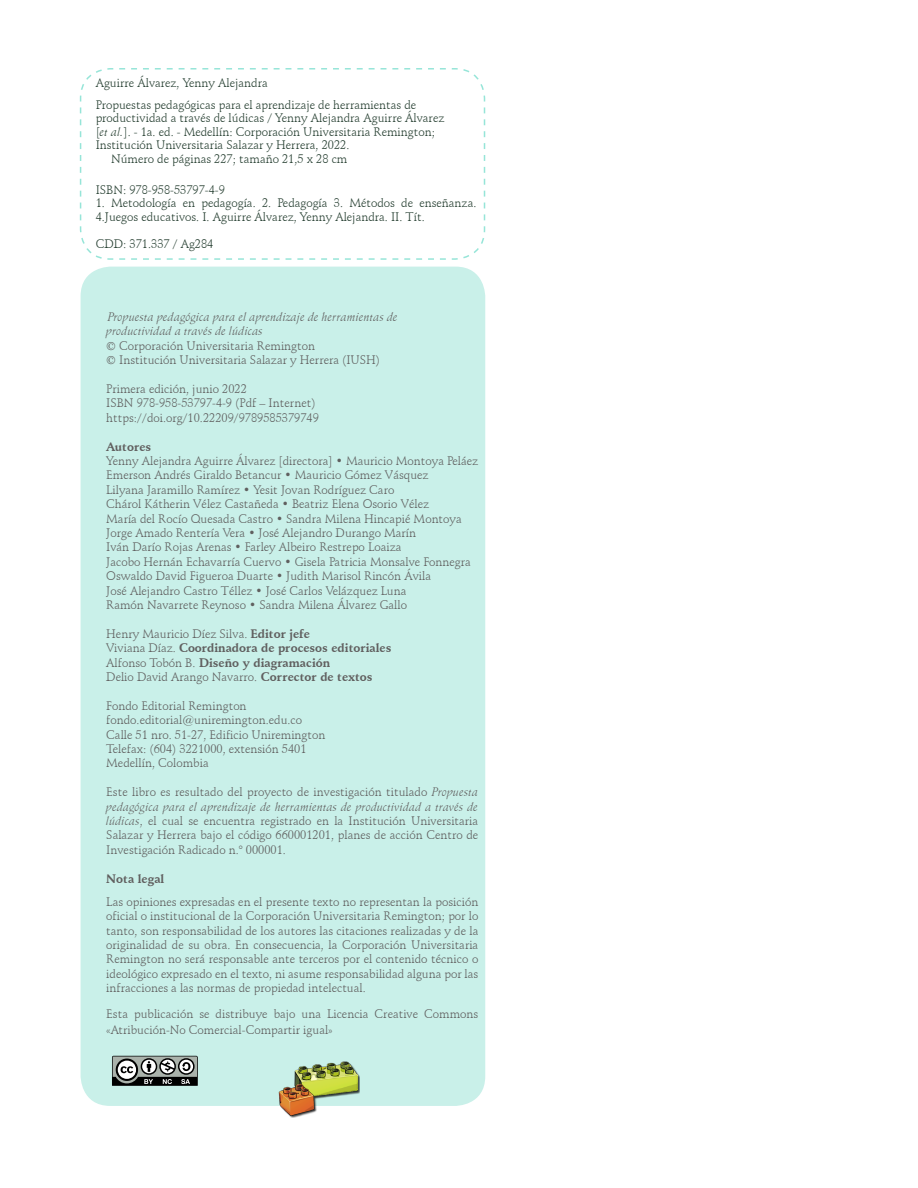
<style>
.page{position:relative;width:918px;height:1188px;background:#fff}
.page>*{position:absolute;margin:0;border:0;box-sizing:border-box;transform-origin:0 0}
.t1{font:12px/14.4px "Schneidler BT";color:#605f5f}
.t2{font:12px/22px "Schneidler BT";color:#253e30}
.t3{font:700 12px/14.4px "Schneidler BT";color:#605f5f}
.t4{font:italic 12px/14.4px "Schneidler BT";color:#605f5f}
.s1{font-style:italic}
.s2{font-weight:400}
</style>
<div class="page">
<div style="left:81px;top:267px;width:404px;height:839px;background:#c9f0e9;border-radius:30px"></div>
<svg style="left:79px;top:68px;width:407px;height:192px"></svg>
<svg style="left:112px;top:1056px;width:86px;height:30px;background:#707371"></svg>
<div style="left:279px;top:1062px;width:81px;height:56px;background:#000;opacity:.75"></div>
<img style="left:290px;top:1061px;width:68px;height:41px">
<img style="left:278px;top:1082px;width:42px;height:35px">
<p class="t2" style="left:96px;top:72px;width:322px">Aguirre Álvarez, Yenny Alejandra<br>Propuestas pedagógicas para el aprendizaje de herramientas de</p>
<p class="t2" style="left:96px;top:107px;width:350px">productividad a través de lúdicas / Yenny Alejandra Aguirre Álvarez</p>
<p class="t2" style="left:96px;top:121px;width:341px">[<span class="s1">et al.</span>]. - 1a. ed. - Medellín: Corporación Universitaria Remington;</p>
<p class="t2" style="left:96px;top:134px;width:255px">Institución Universitaria Salazar y Herrera, 2022.</p>
<p class="t2" style="left:111px;top:148px;width:238px">Número de páginas 227; tamaño 21,5 x 28 cm</p>
<p class="t2" style="left:96px;top:179px;width:131px">ISBN: 978-958-53797-4-9</p>
<p class="t2" style="left:96px;top:197px;width:382px;line-height:13.5px">1. Metodología en pedagogía. 2. Pedagogía 3. Métodos de enseñanza.<br>4.Juegos educativos. I. Aguirre Álvarez, Yenny Alejandra. II. Tít.</p>
<p class="t2" style="left:96px;top:233px;width:119px">CDD: 371.337 / Ag284</p>
<p class="t4" style="left:106px;top:310px;width:293px">Propuesta pedagógica para el aprendizaje de herramientas de productividad a través de lúdicas</p>
<p class="t1" style="left:106px;top:338px;width:275px">© Corporación Universitaria Remington<br>© Institución Universitaria Salazar y Herrera (IUSH)</p>
<p class="t1" style="left:106px;top:382px;width:214px">Primera edición, junio 2022<br>ISBN 978-958-53797-4-9 (Pdf – Internet) https://doi.org/10.22209/9789585379749</p>
<p class="t3" style="left:106px;top:439px;width:47px">Autores</p>
<p class="t1" style="left:106px;top:454px;width:373px">Yenny Alejandra Aguirre Álvarez [directora] • Mauricio Montoya Peláez Emerson Andrés Giraldo Betancur • Mauricio Gómez Vásquez<br>Lilyana Jaramillo Ramírez • Yesit Jovan Rodríguez Caro<br>Chárol Kátherin Vélez Castañeda • Beatriz Elena Osorio Vélez<br>María del Rocío Quesada Castro • Sandra Milena Hincapié Montoya Jorge Amado Rentería Vera • José Alejandro Durango Marín<br>Iván Darío Rojas Arenas • Farley Albeiro Restrepo Loaiza<br>Jacobo Hernán Echavarría Cuervo • Gisela Patricia Monsalve Fonnegra Oswaldo David Figueroa Duarte • Judith Marisol Rincón Ávila<br>José Alejandro Castro Téllez • José Carlos Velázquez Luna<br>Ramón Navarrete Reynoso • Sandra Milena Álvarez Gallo</p>
<p class="t3" style="left:106px;top:626px;width:287px"><span class="s2">Henry Mauricio Díez Silva.</span> Editor jefe<br><span class="s2">Viviana Díaz.</span> Coordinadora de procesos editoriales <span class="s2">Alfonso Tobón B.</span> Diseño y diagramación<br><span class="s2">Delio David Arango Navarro.</span> Corrector de textos</p>
<p class="t1" style="left:106px;top:698px;width:221px">Fondo Editorial Remington fondo.editorial@uniremington.edu.co Calle 51 nro. 51-27, Edificio Uniremington Telefax: (604) 3221000, extensión 5401<br>Medellín, Colombia</p>
<p class="t1" style="left:106px;top:785px;width:374px;text-align:justify">Este libro es resultado del proyecto de investigación titulado <span class="s1">Propuesta pedagógica para el aprendizaje de herramientas de productividad a través de lúdicas</span>, el cual se encuentra registrado en la Institución Universitaria Salazar y Herrera bajo el código 660001201, planes de acción Centro de Investigación Radicado n.° 000001.</p>
<p class="t3" style="left:106px;top:871px;width:60px">Nota legal</p>
<p class="t1" style="left:106px;top:894px;width:374px;text-align:justify">Las opiniones expresadas en el presente texto no representan la posición oficial o institucional de la Corporación Universitaria Remington; por lo tanto, son responsabilidad de los autores las citaciones realizadas y de la originalidad de su obra. En consecuencia, la Corporación Universitaria Remington no será responsable ante terceros por el contenido técnico o ideológico expresado en el texto, ni asume responsabilidad alguna por las infracciones a las normas de propiedad intelectual.</p>
<p class="t1" style="left:106px;top:1005px;width:374px;line-height:16.5px">Esta publicación se distribuye bajo una Licencia Creative Commons «Atribución-No Comercial-Compartir igual»</p>
</div>
